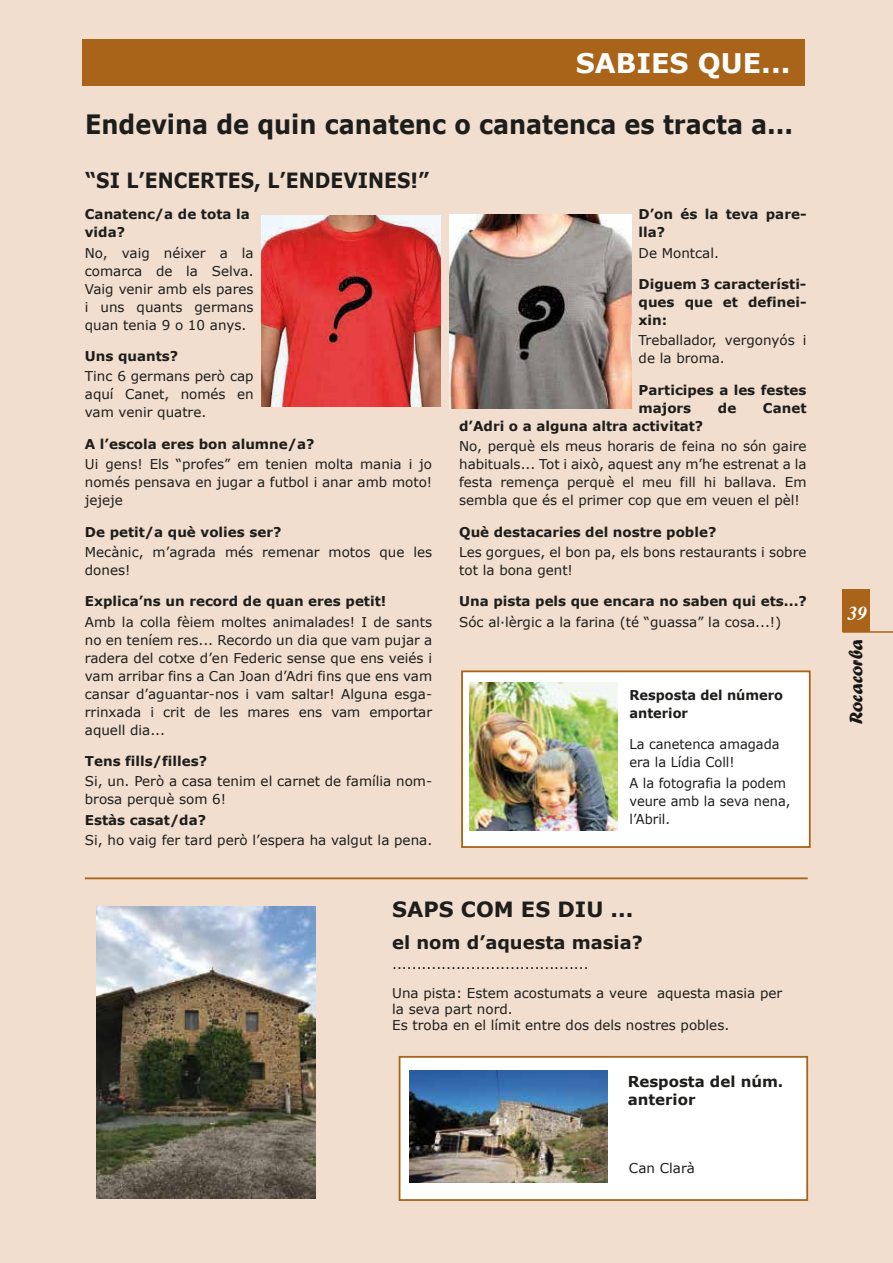
<style>
.page{position:relative;width:893px;height:1263px;background:#f2dece}
.page>*{position:absolute;margin:0;border:0;box-sizing:border-box;transform-origin:0 0}
.t1{font:700 27px "Verdana";color:#fff}
.t2{font:700 26.7px "Verdana";color:#1d1d1b;scale:.9 1}
.t3{font:700 21px "Verdana";color:#1d1d1b;scale:.9 1}
.t4{font:700 21px "Verdana";color:#1d1d1b}
.t5{font:19.5px "Forte";color:#161715}
.t6{font:italic 700 19.5px "Times";color:#fff}
.t7{font:700 18px "Verdana";color:#1d1d1b}
.t8{font:700 15px/18px "Verdana";color:#1d1d1b}
.t9{font:13.5px/18px "Verdana";color:#1d1d1b}
.t10{font:700 13.5px/18px "Verdana";color:#1d1d1b}
.t11{font:13.5px/18px "Verdana";color:#1d1d1b;scale:.96 1}
.t12{font:700 13.5px/18px "Verdana";color:#1d1d1b;scale:.96 1}
</style>
<div class="page">
<div style="left:82px;top:39px;width:722px;height:46px;background:#a96419"></div>
<hr style="left:842px;top:631px;width:51px;height:2px;background:#a96419">
<div style="left:843px;top:589px;width:27px;height:43px;background:#a96419"></div>
<img style="left:261px;top:216px;width:179px;height:190px">
<img style="left:449px;top:215px;width:182px;height:194px">
<hr style="left:85px;top:877px;width:723px;height:2px;background:#a96419">
<div style="left:400px;top:1057px;width:407px;height:143px;background:#fff"></div>
<div style="left:399px;top:1056px;width:409px;height:145px;border:2px solid #a96419"></div>
<div style="left:462px;top:671px;width:348px;height:176px;background:#fff"></div>
<div style="left:461px;top:670px;width:350px;height:178px;border:2px solid #a96419"></div>
<img style="left:96px;top:907px;width:219px;height:291px">
<img style="left:409px;top:1071px;width:199px;height:111px">
<img style="left:469px;top:682px;width:148px;height:148px">
<h1 class="t1" style="left:576px;top:46px;width:216px">SABIES QUE...</h1>
<h2 class="t2" style="left:85px;top:106px;width:788px">Endevina de quin canatenc o canatenca es tracta a...</h2>
<h3 class="t3" style="left:85px;top:167px;width:384px">“SI L’ENCERTES, L’ENDEVINES!”</h3>
<p class="t10" style="left:85px;top:206px;width:166px">Canatenc/a de tota la vida?</p>
<p class="t9" style="left:85px;top:244px;width:170px;text-align:justify">No, vaig néixer a la comarca de la Selva.<br>Vaig venir amb els pares i uns quants germans quan tenia 9 o 10 anys.</p>
<p class="t10" style="left:85px;top:347px;width:95px">Uns quants?</p>
<p class="t9" style="left:85px;top:368px;width:170px;text-align:justify">Tinc 6 germans però cap aquí Canet, només en vam venir quatre.</p>
<p class="t10" style="left:85px;top:435px;width:231px">A l’escola eres bon alumne/a?</p>
<p class="t9" style="left:85px;top:455px;width:349px;text-align:justify">Ui gens! Els “profes” em tenien molta mania i jo només pensava en jugar a futbol i anar amb moto! jejeje</p>
<p class="t10" style="left:85px;top:523px;width:198px">De petit/a què volies ser?</p>
<p class="t9" style="left:85px;top:543px;width:349px">Mecànic, m’agrada més remenar motos que les dones!</p>
<p class="t10" style="left:85px;top:593px;width:303px">Explica’ns un record de quan eres petit!</p>
<p class="t9" style="left:85px;top:613px;width:349px;text-align:justify">Amb la colla fèiem moltes animalades! I de sants no en teníem res... Recordo un dia que vam pujar a radera del cotxe d’en Federic sense que ens veiés i vam arribar fins a Can Joan d’Adri fins que ens vam cansar d’aguantar-nos i vam saltar! Alguna esga&shy;rrinxada i crit de les mares ens vam emportar aquell dia...</p>
<p class="t10" style="left:85px;top:752px;width:124px">Tens fills/filles?</p>
<p class="t9" style="left:85px;top:773px;width:349px">Si, un. Però a casa tenim el carnet de família nom&shy;brosa perquè som 6!</p>
<p class="t10" style="left:85px;top:811px;width:123px">Estàs casat/da?</p>
<p class="t9" style="left:85px;top:831px;width:349px">Si, ho vaig fer tard però l’espera ha valgut la pena.</p>
<p class="t10" style="left:639px;top:206px;width:169px">D’on és la teva pare&shy;lla?</p>
<p class="t9" style="left:639px;top:244px;width:82px">De Montcal.</p>
<p class="t10" style="left:639px;top:275px;width:169px;text-align:justify">Diguem 3 característi&shy;ques que et definei&shy;xin:</p>
<p class="t9" style="left:639px;top:332px;width:169px">Treballador, vergonyós i de la broma.</p>
<p class="t10" style="left:639px;top:381px;width:169px">Participes a les festes majors</p>
<p class="t10" style="left:718px;top:399px;width:20px">de</p>
<p class="t10" style="left:763px;top:399px;width:45px">Canet</p>
<p class="t10" style="left:459px;top:417px;width:246px">d’Adri o a alguna altra activitat?</p>
<p class="t9" style="left:459px;top:437px;width:349px;text-align:justify">No, perquè els meus horaris de feina no són gaire habituals... Tot i això, aquest any m’he estrenat a la festa remença perquè el meu fill hi ballava. Em sembla que és el primer cop que em veuen el pèl!</p>
<p class="t10" style="left:459px;top:523px;width:259px">Què destacaries del nostre poble?</p>
<p class="t9" style="left:459px;top:543px;width:349px">Les gorgues, el bon pa, els bons restaurants i sobre tot la bona gent!</p>
<p class="t10" style="left:459px;top:593px;width:349px">Una pista pels que encara no saben qui ets...?</p>
<p class="t9" style="left:459px;top:613px;width:324px">Sóc al·lèrgic a la farina (té “guassa” la cosa...!)</p>
<p class="t12" style="left:629px;top:686px;width:162px">Resposta del número anterior</p>
<p class="t11" style="left:629px;top:736px;width:158px">La canetenca amagada era la Lídia Coll!</p>
<p class="t11" style="left:629px;top:774px;width:169px">A la fotografia la podem veure amb la seva nena, l’Abril.</p>
<h3 class="t4" style="left:392px;top:896px;width:243px">SAPS COM ES DIU ...</h3>
<h3 class="t7" style="left:392px;top:931px;width:252px">el nom d’aquesta masia?</h3>
<p class="t9" style="left:392px;top:950px;width:392px;line-height:28.7px">........................................<br>Una pista: Estem acostumats a veure aquesta masia per</p>
<p class="t9" style="left:392px;top:1001px;width:339px;line-height:16.2px">la seva part nord.<br>Es troba en el límit entre dos dels nostres pobles.</p>
<p class="t8" style="left:628px;top:1072px;width:157px">Resposta del núm. anterior</p>
<p class="t9" style="left:629px;top:1159px;width:67px">Can Clarà</p>
<h3 class="t6" style="left:848px;top:595px;width:21px">39</h3>
<h3 class="t5" style="left:844px;top:724px;width:87px;rotate:-90deg">Rocacorba</h3>
</div>
